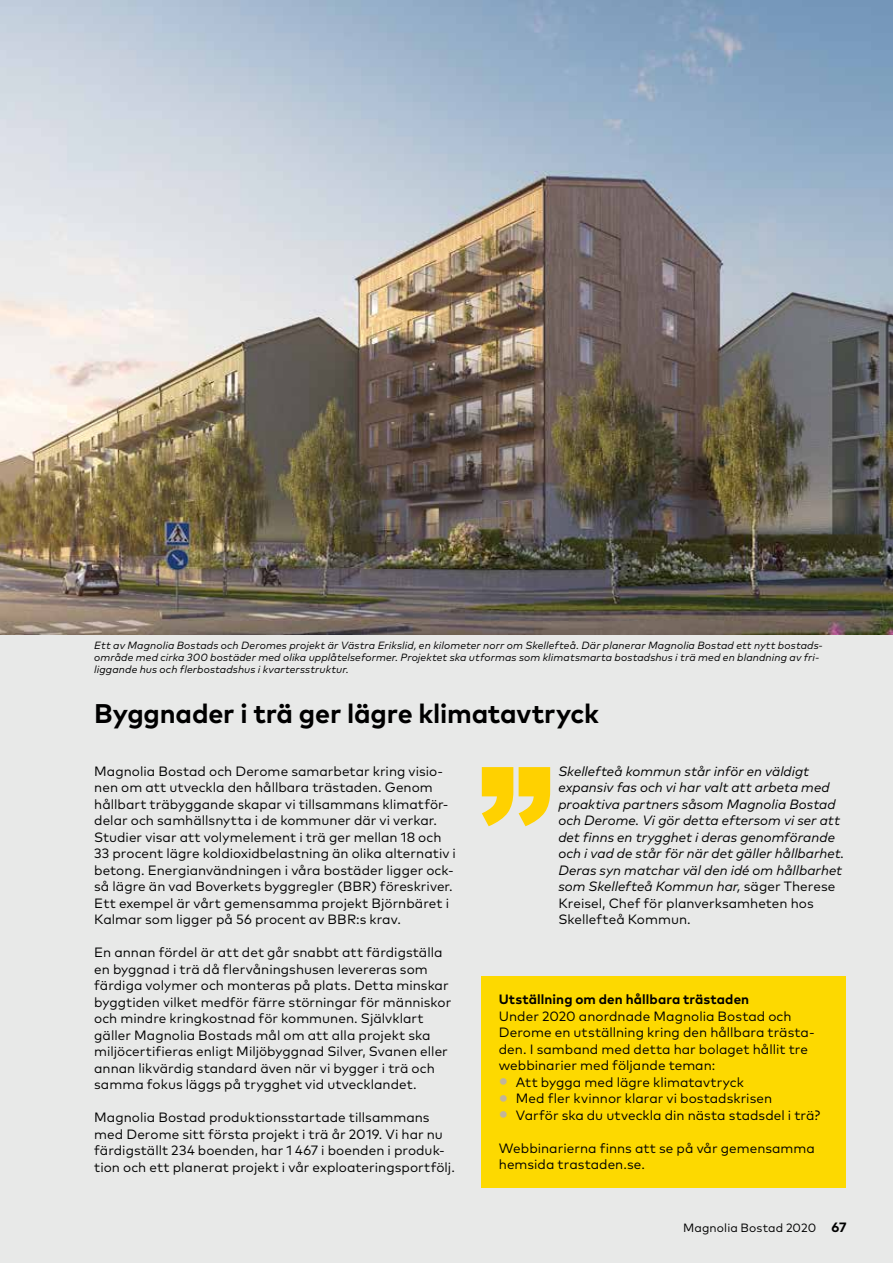
<style>
.page{position:relative;width:893px;height:1263px;background:#e8e9e8}
.page>*{position:absolute;margin:0;border:0;box-sizing:border-box;transform-origin:0 0}
.t1{font:700 27px "Mark Pro";letter-spacing:-.005em;color:#000}
.t2{font:13.5px/16.5px "Mark Pro";letter-spacing:.005em;color:#000}
.t3{font:italic 13.5px/16.5px "Mark Pro";color:#000}
.t4{font:700 13.5px "Mark Pro";letter-spacing:.005em;color:#000}
.t5{font:12px "Mark Pro";letter-spacing:.005em;color:#000}
.t6{font:italic 10.5px/12px "Mark Pro";letter-spacing:.01em;color:#000}
.s1{font-style:normal}
.s2{font-weight:700;font-size:21px;color:#c2b59b}
.s3{font-weight:700;font-size:13.5px}
</style>
<div class="page">
<div style="left:482px;top:976px;width:364px;height:212px;background:#fdd900"></div>
<svg style="left:482px;top:767px;width:68px;height:59px"></svg>
<img style="left:0;top:0;width:893px;height:634px">
<p class="t6" style="left:94px;top:639px;width:730px">Ett av Magnolia Bostads och Deromes projekt är Västra Erikslid, en kilometer norr om Skellefteå. Där planerar Magnolia Bostad ett nytt bostads&shy;område med cirka 300 bostäder med olika upplåtelseformer. Projektet ska utformas som klimatsmarta bostadshus i trä med en blandning av fri&shy;liggande hus och flerbostadshus i kvartersstruktur.</p>
<h1 class="t1" style="left:94px;top:693px;width:506px">Byggnader i trä ger lägre klimatavtryck</h1>
<p class="t2" style="left:94px;top:761px;width:363px">Magnolia Bostad och Derome samarbetar kring visio&shy;nen om att utveckla den hållbara trästaden. Genom hållbart träbyggande skapar vi tillsammans klimatför&shy;delar och samhällsnytta i de kommuner där vi verkar.<br>Studier visar att volymelement i trä ger mellan 18 och 33 procent lägre koldioxidbelastning än olika alternativ i betong. Energianvändningen i våra bostäder ligger ock&shy;så lägre än vad Boverkets byggregler (BBR) föreskriver.<br>Ett exempel är vårt gemensamma projekt Björnbäret i Kalmar som ligger på 56 procent av BBR:s krav.</p>
<p class="t2" style="left:94px;top:943px;width:359px">En annan fördel är att det går snabbt att färdigställa en byggnad i trä då flervåningshusen levereras som färdiga volymer och monteras på plats. Detta minskar byggtiden vilket medför färre störningar för människor och mindre kringkostnad för kommunen. Självklart gäller Magnolia Bostads mål om att alla projekt ska miljöcertifieras enligt Miljöbyggnad Silver, Svanen eller annan likvärdig standard även när vi bygger i trä och samma fokus läggs på trygghet vid utvecklandet.</p>
<p class="t2" style="left:94px;top:1108px;width:362px">Magnolia Bostad produktionsstartade tillsammans med Derome sitt första projekt i trä år 2019. Vi har nu färdigställt 234 boenden, har 1 467 i boenden i produk&shy;tion och ett planerat projekt i vår exploateringsportfölj.</p>
<p class="t3" style="left:558px;top:761px;width:287px">Skellefteå kommun står inför en väldigt expansiv fas och vi har valt att arbeta med proaktiva partners såsom Magnolia Bostad och Derome. Vi gör detta eftersom vi ser att det finns en trygghet i deras genomförande och i vad de står för när det gäller hållbarhet.<br>Deras syn matchar väl den idé om hållbarhet som Skellefteå Kommun har, <span class="s1">säger Therese Kreisel, Chef för planverksamheten hos Skellefteå Kommun.</span></p>
<p class="t4" style="left:499px;top:989px;width:252px">Utställning om den hållbara trästaden</p>
<p class="t2" style="left:499px;top:1006px;width:317px">Under 2020 anordnade Magnolia Bostad och Derome en utställning kring den hållbara trästa&shy;den. I samband med detta har bolaget hållit tre webbinarier med följande teman:</p>
<p class="t2" style="left:499px;top:1072px;width:247px"><span class="s2">•</span> Att bygga med lägre klimatavtryck</p>
<p class="t2" style="left:499px;top:1089px;width:275px"><span class="s2">•</span> Med fler kvinnor klarar vi bostadskrisen</p>
<p class="t2" style="left:499px;top:1105px;width:323px"><span class="s2">•</span> Varför ska du utveckla din nästa stadsdel i trä?</p>
<p class="t2" style="left:499px;top:1138px;width:318px">Webbinarierna finns att se på vår gemensamma hemsida trastaden.se.</p>
<p class="t5" style="left:683px;top:1218px;width:165px">Magnolia Bostad 2020 <span class="s3">67</span></p>
</div>
